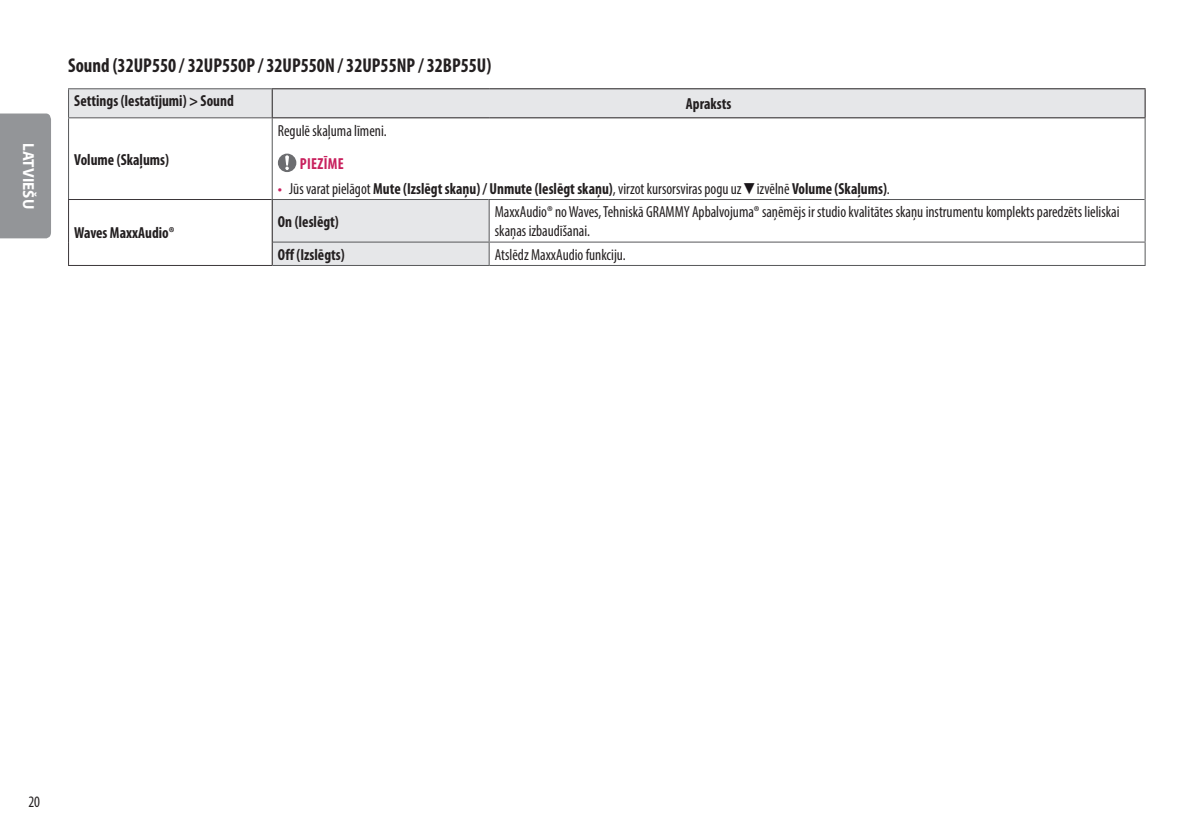
<style>
.page{position:relative;width:1191px;height:840px;background:#fff}
.page>*{position:absolute;margin:0;border:0;box-sizing:border-box;transform-origin:0 0}
.Title3{font:700 condensed 20px "Myriad Pro";color:#231f20;scale:.95 1}
.Body{font:700 condensed 16px "Myriad Pro";color:#231f20;scale:.95 1}
.Body-2{font:condensed 16px/19.2px "Myriad Pro";color:#231f20;scale:.95 1}
.t1{font:700 16px "Myriad Pro";color:#fff;scale:.95 1}
.Body_Bold_Center{font:700 condensed 16px "Myriad Pro";color:#231f20;scale:.95 1}
.Warning{font:700 condensed 16px "Myriad Pro";letter-spacing:.02em;color:#c8205d;scale:.95 1}
.s1{font-family:"LG Smart";font-weight:400;font-stretch:normal;color:#c8205d}
.s2{font-weight:400}
.s3{font-family:"Arial";font-weight:400;font-stretch:normal;color:#1a161a}
</style>
<div class="page">
<div style="left:0;top:113px;width:51px;height:125px;background:#939598"></div>
<svg style="left:69px;top:89px;width:1075px;height:176px"></svg>
<hr style="left:1144px;top:118px;width:1px;height:81px;background:#57585a">
<hr style="left:68px;top:88px;width:204px;height:1px;background:#57585a">
<svg style="left:68px;top:89px;width:1px;height:28px"></svg>
<hr style="left:68px;top:117px;width:204px;height:1px;background:#57585a">
<hr style="left:68px;top:118px;width:1px;height:81px;background:#57585a">
<hr style="left:272px;top:118px;width:1px;height:81px;background:#57585a">
<hr style="left:68px;top:199px;width:204px;height:1px;background:#3b3639">
<hr style="left:68px;top:200px;width:1px;height:42px;background:#3b3639">
<svg style="left:68px;top:242px;width:1px;height:23px"></svg>
<hr style="left:68px;top:265px;width:204px;height:1px;background:#3b3639">
<hr style="left:488px;top:199px;width:656px;height:1px;background:#57585a">
<hr style="left:1144px;top:199px;width:1px;height:42px;background:#57585a">
<hr style="left:489px;top:241px;width:656px;height:1px;background:#57585a">
<svg style="left:1144px;top:242px;width:1px;height:23px"></svg>
<hr style="left:489px;top:265px;width:656px;height:1px;background:#57585a">
<hr style="left:272px;top:88px;width:217px;height:1px;background:#231f20">
<svg style="left:272px;top:89px;width:1px;height:28px"></svg>
<hr style="left:489px;top:88px;width:656px;height:1px;background:#231f20">
<svg style="left:1144px;top:89px;width:1px;height:28px"></svg>
<hr style="left:272px;top:117px;width:217px;height:1px;background:#231f20">
<hr style="left:489px;top:117px;width:656px;height:1px;background:#231f20">
<hr style="left:272px;top:200px;width:1px;height:42px;background:#231f20">
<svg style="left:272px;top:242px;width:1px;height:23px"></svg>
<hr style="left:272px;top:199px;width:216px;height:1px;background:#57585a">
<hr style="left:488px;top:200px;width:1px;height:41px;background:#57585a">
<svg style="left:488px;top:242px;width:1px;height:23px"></svg>
<hr style="left:273px;top:241px;width:216px;height:1px;background:#57585a">
<hr style="left:272px;top:265px;width:217px;height:1px;background:#57585a">
<svg style="left:278px;top:153px;width:18px;height:19px"></svg>
<p class="t1" style="left:39px;top:143px;width:71px;rotate:90deg">LATVIEŠU</p>
<p class="Title3" style="left:68px;top:53px;width:447px">Sound (32UP550 / 32UP550P / 32UP550N / 32UP55NP / 32BP55U)</p>
<p class="Body" style="left:74px;top:91px;width:169px">Settings (Iestatījumi) &gt; Sound</p>
<p class="Body_Bold_Center" style="left:686px;top:94px;width:49px">Apraksts</p>
<p class="Body" style="left:74px;top:149px;width:101px">Volume (Skaļums)</p>
<p class="Body" style="left:74px;top:223px;width:107px">Waves MaxxAudio®</p>
<p class="Body-2" style="left:278px;top:120px;width:116px">Regulē skaļuma līmeni.</p>
<p class="Warning" style="left:300px;top:153px;width:48px">PIEZĪME</p>
<p class="Body" style="left:278px;top:178px;width:645px"><span class="s1">•</span> <span class="s2">Jūs varat pielāgot</span> Mute (Izslēgt skaņu) / Unmute (Ieslēgt skaņu)<span class="s2">, virzot kursorsviras pogu uz</span><span class="s3">▼</span><span class="s2">izvēlnē</span> Volume (Skaļums)<span class="s2">.</span></p>
<p class="Body" style="left:278px;top:211px;width:66px">On (Ieslēgt)</p>
<p class="Body-2" style="left:495px;top:202px;width:659px">MaxxAudio® no Waves, Tehniskā GRAMMY Apbalvojuma® saņēmējs ir studio kvalitātes skaņu instrumentu komplekts paredzēts lieliskai skaņas izbaudīšanai.</p>
<p class="Body" style="left:278px;top:244px;width:72px">Off (Izslēgts)</p>
<p class="Body-2" style="left:495px;top:244px;width:139px">Atslēdz MaxxAudio funkciju.</p>
<p class="Body-2" style="left:28px;top:791px;width:14px">20</p>
</div>
